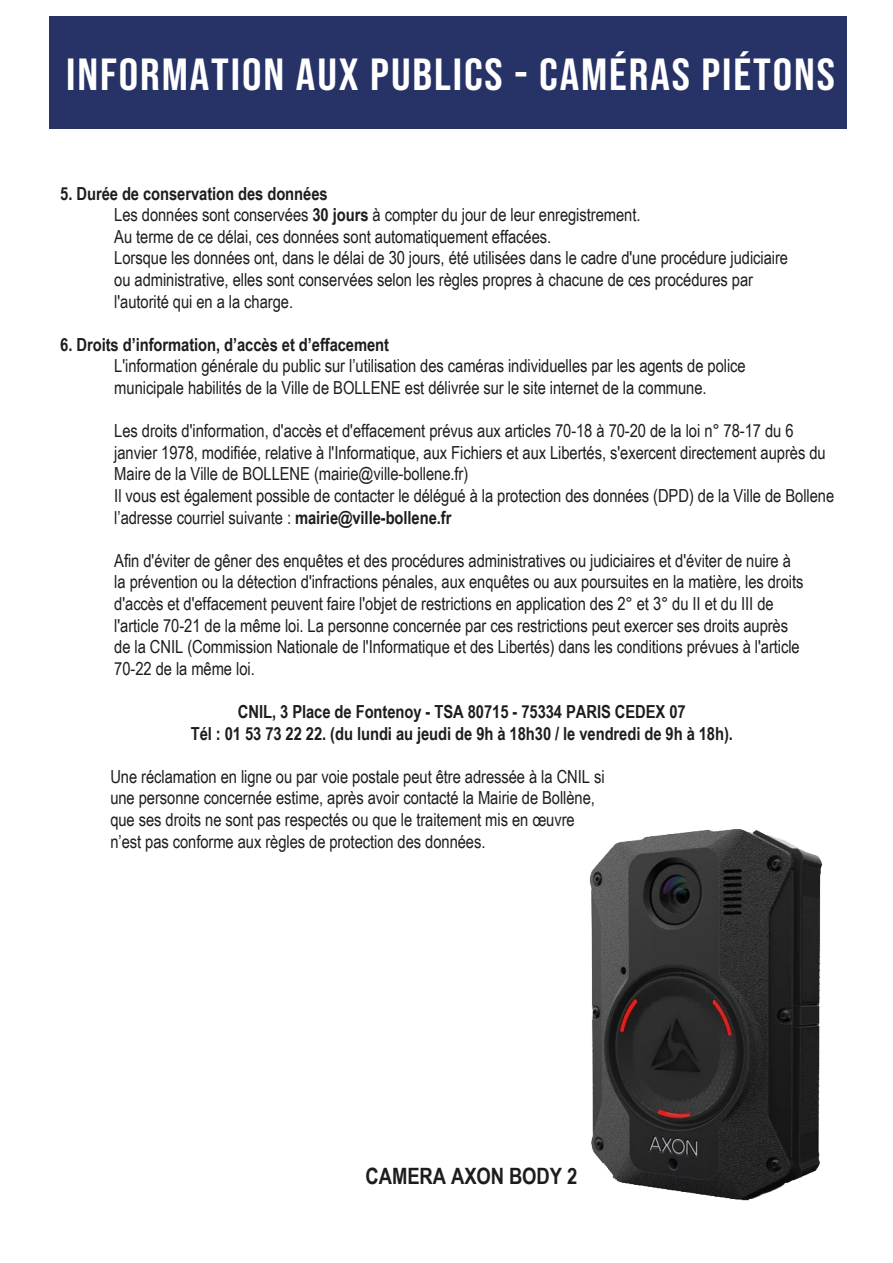
<style>
.page{position:relative;width:893px;height:1263px;background:#fff}
.page>*{position:absolute;margin:0;border:0;box-sizing:border-box;transform-origin:0 0}
.t1{font:45px "Bebas Neue";letter-spacing:.04em;color:#fff;scale:1.08 1}
.t2{font:700 22.5px "Arial Narrow";letter-spacing:-.005em;color:#1d1d1b}
.t3{font:18px/21.6px "Arial Narrow";letter-spacing:-.005em;color:#1d1d1b}
.t4{font:700 18px/21.6px "Arial Narrow";letter-spacing:-.005em;color:#1d1d1b;text-align:center}
.s1{font-weight:700}
</style>
<div class="page">
<div style="left:49px;top:16px;width:797px;height:113px;background:#273267"></div>
<img style="left:589px;top:829px;width:234px;height:372px">
<h1 class="t1" style="left:66px;top:49px;width:713px">INFORMATION AUX PUBLICS - CAMÉRAS PIÉTONS</h1>
<p class="t3" style="left:114px;top:182px;width:675px;text-indent:-54px"><span class="s1">5. Durée de conservation des données<br></span>Les données sont conservées <span class="s1">30 jours</span> à compter du jour de leur enregistrement.<br>Au terme de ce délai, ces données sont automatiquement effacées.<br>Lorsque les données ont, dans le délai de 30 jours, été utilisées dans le cadre d'une procédure judiciaire ou administrative, elles sont conservées selon les règles propres à chacune de ces procédures par l'autorité qui en a la charge.</p>
<p class="t4" style="left:60px;top:333px;width:330px">6. Droits d’information, d’accès et d’effacement</p>
<p class="t3" style="left:114px;top:355px;width:633px">L'information générale du public sur l’utilisation des caméras individuelles par les agents de police municipale habilités de la Ville de BOLLENE est délivrée sur le site internet de la commune.</p>
<p class="t3" style="left:114px;top:419px;width:721px">Les droits d'information, d'accès et d'effacement prévus aux articles 70-18 à 70-20 de la loi n° 78-17 du 6 janvier 1978, modifiée, relative à l'Informatique, aux Fichiers et aux Libertés, s'exercent directement auprès du Maire de la Ville de BOLLENE (mairie@ville-bollene.fr)<br>Il vous est également possible de contacter le délégué à la protection des données (DPD) de la Ville de Bollene l’adresse courriel suivante : <span class="s1">mairie@ville-bollene.fr</span></p>
<p class="t3" style="left:114px;top:549px;width:691px">Afin d'éviter de gêner des enquêtes et des procédures administratives ou judiciaires et d'éviter de nuire à la prévention ou la détection d'infractions pénales, aux enquêtes ou aux poursuites en la matière, les droits d'accès et d'effacement peuvent faire l'objet de restrictions en application des 2° et 3° du II et du III de l'article 70-21 de la même loi. La personne concernée par ces restrictions peut exercer ses droits auprès de la CNIL (Commission Nationale de l'Informatique et des Libertés) dans les conditions prévues à l'article 70-22 de la même loi.</p>
<p class="t4" style="left:191px;top:700px;width:544px">CNIL, 3 Place de Fontenoy - TSA 80715 - 75334 PARIS CEDEX 07<br>Tél : 01 53 73 22 22. (du lundi au jeudi de 9h à 18h30 / le vendredi de 9h à 18h).</p>
<p class="t3" style="left:110px;top:765px;width:496px">Une réclamation en ligne ou par voie postale peut être adressée à la CNIL si une personne concernée estime, après avoir contacté la Mairie de Bollène, que ses droits ne sont pas respectés ou que le traitement mis en œuvre n’est pas conforme aux règles de protection des données.</p>
<p class="t2" style="left:366px;top:1158px;width:213px">CAMERA AXON BODY 2</p>
</div>
